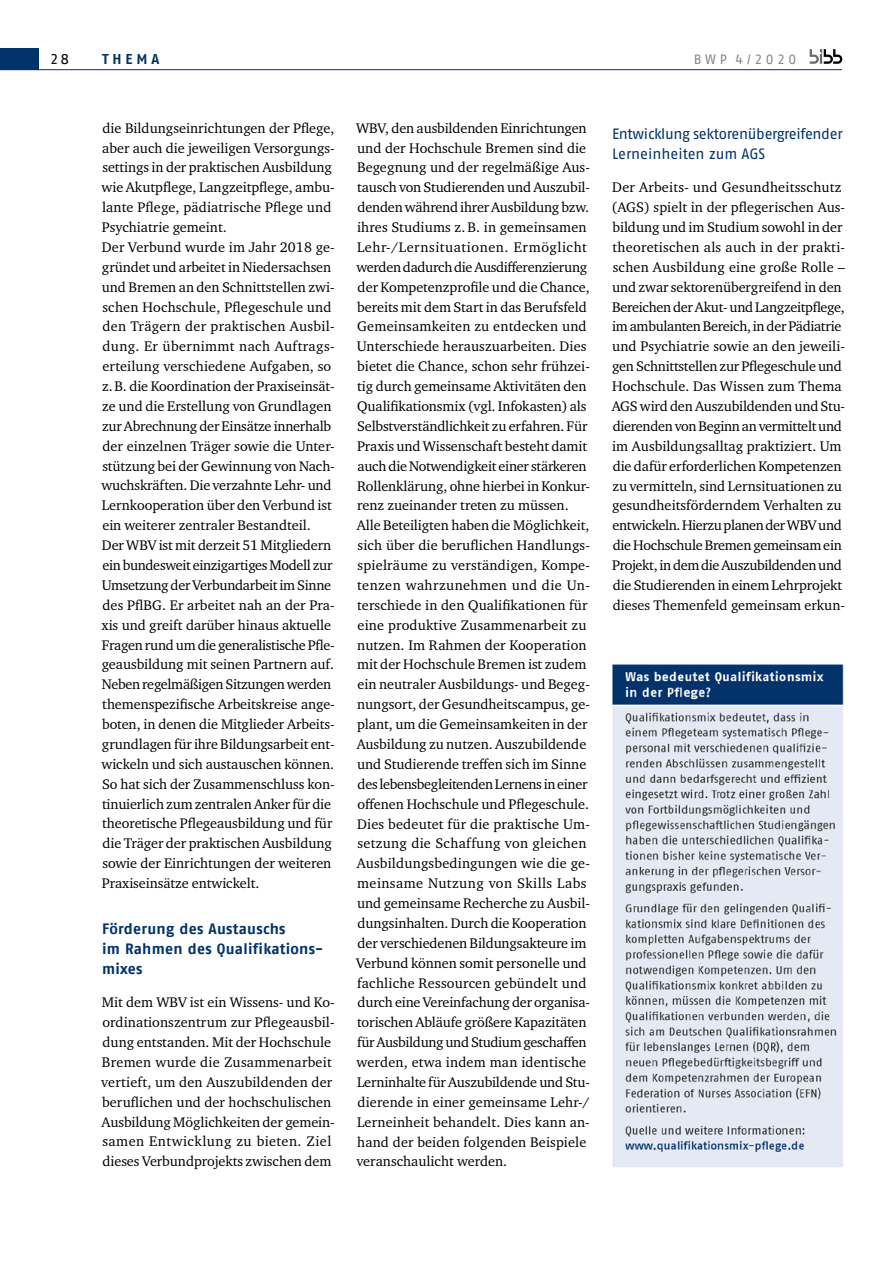
<style>
.page{position:relative;width:893px;height:1263px;background:#fff}
.page>*{position:absolute;margin:0;border:0;box-sizing:border-box;transform-origin:0 0}
.t1{font:700 15px/19.8px "Fago Pro";letter-spacing:.015em;color:#00336a}
.t2{font:15px/19.8px "Fago No Regular Tf";letter-spacing:-.02em;color:#00336a}
.t3{font:15px "Fago Pro";color:#000}
.t4{font:14.25px/20px "Charter ITC Pro";color:#000}
.t5{font:700 14.25px "Fago Pro";letter-spacing:.27em;color:#00336a}
.t6{font:13.5px "Fago Pro";letter-spacing:.26em;color:#878787}
</style>
<div class="page">
<hr style="left:0;top:69px;width:842px;height:1px;background:#00336a">
<div style="left:0;top:48px;width:38px;height:22px;background:#00336a"></div>
<svg style="left:810px;top:49px;width:32px;height:15px"></svg>
<img style="left:612px;top:664px;width:232px;height:504px">
<p class="t3" style="left:51px;top:50px;width:20px">28</p>
<p class="t5" style="left:102px;top:50px;width:59px">THEMA</p>
<p class="t6" style="left:694px;top:51px;width:104px">BWP 4/2020</p>
<p class="t4" style="left:101px;top:118px;width:235px">die Bildungseinrichtungen der Pflege, aber auch die jeweiligen Versorgungs&shy;settings in der praktischen Ausbildung wie Akutpflege, Langzeitpflege, ambu&shy;lante Pflege, pädiatrische Pflege und Psychiatrie gemeint.<br>Der Verbund wurde im Jahr 2018 ge&shy;gründet und arbeitet in Niedersachsen und Bremen an den Schnittstellen zwi&shy;schen Hochschule, Pflegeschule und den Trägern der praktischen Ausbil&shy;dung. Er übernimmt nach Auftrags&shy;erteilung verschiedene Aufgaben, so z.B. die Koordination der Praxiseinsät&shy;ze und die Erstellung von Grundlagen zur Abrechnung der Einsätze innerhalb der einzelnen Träger sowie die Unter&shy;stützung bei der Gewinnung von Nach&shy;wuchskräften. Die verzahnte Lehr- und Lernkooperation über den Verbund ist ein weiterer zentraler Bestandteil.<br>Der WBV ist mit derzeit 51 Mitgliedern ein bundesweit einzigartiges Modell zur Umsetzung der Verbundarbeit im Sinne des PflBG. Er arbeitet nah an der Pra&shy;xis und greift darüber hinaus aktuelle Fragen rund um die generalistische Pfle&shy;geausbildung mit seinen Partnern auf.<br>Neben regelmäßigen Sitzungen werden themenspezifische Arbeitskreise ange&shy;boten, in denen die Mitglieder Arbeits&shy;grundlagen für ihre Bildungsarbeit ent&shy;wickeln und sich austauschen können.<br>So hat sich der Zusammenschluss kon&shy;tinuierlich zum zentralen Anker für die theoretische Pflegeausbildung und für die Träger der praktischen Ausbildung sowie der Einrichtungen der weiteren Praxiseinsätze entwickelt.</p>
<p class="t1" style="left:102px;top:919px;width:223px">Förderung des Austauschs<br>im Rahmen des Qualifikations&shy;mixes</p>
<p class="t4" style="left:101px;top:992px;width:235px">Mit dem WBV ist ein Wissens- und Ko&shy;ordinationszentrum zur Pflegeausbil&shy;dung entstanden. Mit der Hochschule Bremen wurde die Zusammenarbeit vertieft, um den Auszubildenden der beruflichen und der hochschulischen Ausbildung Möglichkeiten der gemein&shy;samen Entwicklung zu bieten. Ziel dieses Verbundprojekts zwischen dem</p>
<p class="t4" style="left:356px;top:118px;width:235px">WBV, den ausbildenden Einrichtungen und der Hochschule Bremen sind die Begegnung und der regelmäßige Aus&shy;tausch von Studierenden und Auszubil&shy;denden während ihrer Ausbildung bzw. ihres Studiums z.B. in gemeinsamen Lehr-/Lernsituationen. Ermöglicht werden dadurch die Ausdifferenzierung der Kompetenzprofile und die Chance, bereits mit dem Start in das Berufsfeld Gemeinsamkeiten zu entdecken und Unterschiede herauszuarbeiten. Dies bietet die Chance, schon sehr frühzei&shy;tig durch gemeinsame Aktivitäten den Qualifikationsmix (vgl. Infokasten) als Selbstverständlichkeit zu erfahren. Für Praxis und Wissenschaft besteht damit auch die Notwendigkeit einer stärkeren Rollenklärung, ohne hierbei in Konkur&shy;renz zueinander treten zu müssen.<br>Alle Beteiligten haben die Möglichkeit, sich über die beruflichen Handlungs&shy;spielräume zu verständigen, Kompe&shy;tenzen wahrzunehmen und die Un&shy;terschiede in den Qualifikationen für eine produktive Zusammenarbeit zu nutzen. Im Rahmen der Kooperation mit der Hochschule Bremen ist zudem ein neutraler Ausbildungs- und Begeg&shy;nungsort, der Gesundheitscampus, ge&shy;plant, um die Gemeinsamkeiten in der Ausbildung zu nutzen. Auszubildende und Studierende treffen sich im Sinne des lebensbegleitenden Lernens in einer offenen Hochschule und Pflegeschule.<br>Dies bedeutet für die praktische Um&shy;setzung die Schaffung von gleichen Ausbildungsbedingungen wie die ge&shy;meinsame Nutzung von Skills Labs und gemeinsame Recherche zu Ausbil&shy;dungsinhalten. Durch die Kooperation der verschiedenen Bildungsakteure im Verbund können somit personelle und fachliche Ressourcen gebündelt und durch eine Vereinfachung der organisa&shy;torischen Abläufe größere Kapazitäten für Ausbildung und Studium geschaffen werden, etwa indem man identische Lerninhalte für Auszubildende und Stu&shy;dierende in einer gemeinsame Lehr-/ Lerneinheit behandelt. Dies kann an&shy;hand der beiden folgenden Beispiele veranschaulicht werden.</p>
<p class="t2" style="left:612px;top:123px;width:232px">Entwicklung sektorenübergreifender<br>Lerneinheiten zum AGS</p>
<p class="t4" style="left:611px;top:177px;width:235px">Der Arbeits- und Gesundheitsschutz (AGS) spielt in der pflegerischen Aus&shy;bildung und im Studium sowohl in der theoretischen als auch in der prakti&shy;schen Ausbildung eine große Rolle – und zwar sektorenübergreifend in den Bereichen der Akut- und Langzeitpflege, im ambulanten Bereich, in der Pädiatrie und Psychiatrie sowie an den jeweili&shy;gen Schnittstellen zur Pflegeschule und Hochschule. Das Wissen zum Thema AGS wird den Auszubildenden und Stu&shy;dierenden von Beginn an vermittelt und im Ausbildungsalltag praktiziert. Um die dafür erforderlichen Kompetenzen zu vermitteln, sind Lernsituationen zu gesundheitsförderndem Verhalten zu entwickeln. Hierzu planen der WBV und die Hochschule Bremen gemeinsam ein Projekt, in dem die Auszubildenden und die Studierenden in einem Lehrprojekt dieses Themenfeld gemeinsam erkun-</p>
</div>
